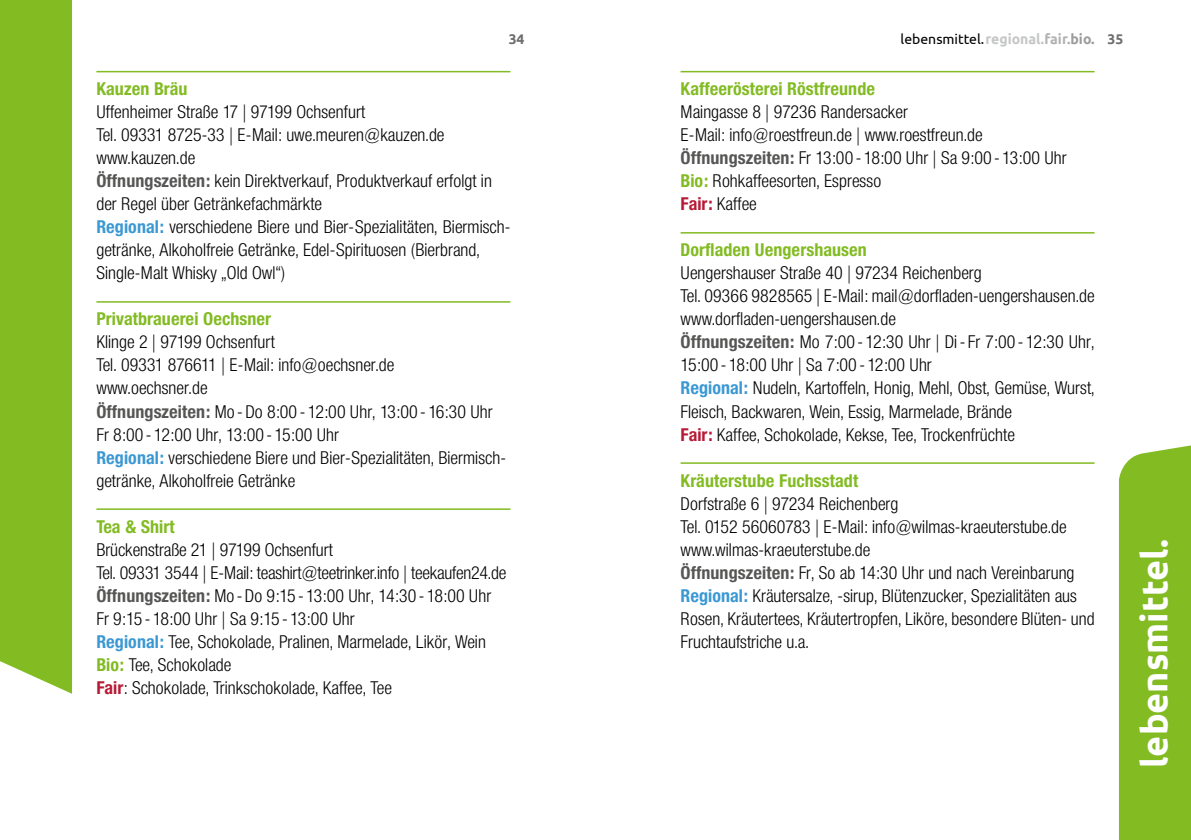
<style>
.page{position:relative;width:1191px;height:840px;background:#fff}
.page>*{position:absolute;margin:0;border:0;box-sizing:border-box;transform-origin:0 0}
.t1{font:700 36px "Ubuntu";color:#fff}
.t2{font:300 18px/23px "Neue Helvetica Condensed BQ";letter-spacing:.005em;color:#000}
.t3{font:700 18px "Neue Helvetica Condensed BQ";letter-spacing:.005em;color:#82bb22}
.t4{font:14px "Ubuntu";color:#000}
.t5{font:700 14px "Ubuntu";color:#6e6e6e}
.s1{font-weight:700;color:#c5c6c6}
.s2{font-weight:700;color:#b1b2b3}
.s3{font-weight:700;color:#9c9c9d}
.s4{font-weight:700;color:#6e6e6e}
.s5{font-weight:700;color:#565655}
.s6{font-weight:700;color:#3a98d4}
.s7{font-weight:700;color:#82bb22}
.s8{font-weight:700;color:#b61a36}
</style>
<div class="page">
<div style="left:1119px;top:445px;width:72px;height:394px;background:#82bb22"></div>
<div style="left:0;top:0;width:72px;height:693px;background:#82bb22"></div>
<hr style="left:96px;top:71px;width:414px;height:1px;background:#82bb22">
<hr style="left:96px;top:301px;width:414px;height:1px;background:#82bb22">
<hr style="left:96px;top:508px;width:414px;height:1px;background:#82bb22">
<hr style="left:680px;top:71px;width:414px;height:1px;background:#82bb22">
<hr style="left:680px;top:232px;width:414px;height:1px;background:#82bb22">
<hr style="left:680px;top:462px;width:414px;height:1px;background:#82bb22">
<p class="t5" style="left:509px;top:30px;width:17px">34</p>
<p class="t4" style="left:900px;top:30px;width:224px">lebensmittel.<span class="s1">regional.</span><span class="s2">fair.</span><span class="s3">bio.</span> <span class="s4">35</span></p>
<p class="t3" style="left:96px;top:78px;width:93px">Kauzen Bräu</p>
<p class="t2" style="left:96px;top:100px;width:415px">Uffenheimer Straße 17 | 97199 Ochsenfurt<br>Tel. 09331 8725-33 | E-Mail: uwe.meuren@kauzen.de www.kauzen.de<br><span class="s5">Öffnungszeiten:</span> kein Direktverkauf, Produktverkauf erfolgt in der Regel über Getränkefachmärkte<br><span class="s6">Regional:</span> verschiedene Biere und Bier-Spezialitäten, Biermisch&shy;getränke, Alkoholfreie Getränke, Edel-Spirituosen (Bierbrand, Single-Malt Whisky „Old Owl“)</p>
<p class="t3" style="left:96px;top:308px;width:176px">Privatbrauerei Oechsner</p>
<p class="t2" style="left:96px;top:330px;width:411px">Klinge 2 | 97199 Ochsenfurt<br>Tel. 09331 876611 | E-Mail: info@oechsner.de www.oechsner.de<br><span class="s5">Öffnungszeiten:</span> Mo - Do 8:00 - 12:00 Uhr, 13:00 - 16:30 Uhr Fr 8:00 - 12:00 Uhr, 13:00 - 15:00 Uhr<br><span class="s6">Regional:</span> verschiedene Biere und Bier-Spezialitäten, Biermisch&shy;getränke, Alkoholfreie Getränke</p>
<p class="t3" style="left:96px;top:515px;width:80px">Tea &amp; Shirt</p>
<p class="t2" style="left:96px;top:537px;width:411px">Brückenstraße 21 | 97199 Ochsenfurt<br>Tel. 09331 3544 | E-Mail: teashirt@teetrinker.info | teekaufen24.de <span class="s5">Öffnungszeiten:</span> Mo - Do 9:15 - 13:00 Uhr, 14:30 - 18:00 Uhr Fr 9:15 - 18:00 Uhr | Sa 9:15 - 13:00 Uhr<br><span class="s6">Regional:</span> Tee, Schokolade, Pralinen, Marmelade, Likör, Wein <span class="s7">Bio:</span> Tee, Schokolade<br><span class="s8">Fair</span>: Schokolade, Trinkschokolade, Kaffee, Tee</p>
<p class="t3" style="left:680px;top:78px;width:196px">Kaffeerösterei Röstfreunde</p>
<p class="t2" style="left:680px;top:100px;width:388px">Maingasse 8 | 97236 Randersacker<br>E-Mail: info@roestfreun.de | www.roestfreun.de <span class="s5">Öffnungszeiten:</span> Fr 13:00 - 18:00 Uhr | Sa 9:00 - 13:00 Uhr <span class="s7">Bio:</span> Rohkaffeesorten, Espresso<br><span class="s8">Fair:</span> Kaffee</p>
<p class="t3" style="left:680px;top:239px;width:188px">Dorfladen Uengershausen</p>
<p class="t2" style="left:680px;top:261px;width:415px">Uengershauser Straße 40 | 97234 Reichenberg<br>Tel. 09366 9828565 | E-Mail: mail@dorfladen-uengershausen.de www.dorfladen-uengershausen.de<br><span class="s5">Öffnungszeiten:</span> Mo 7:00 - 12:30 Uhr | Di- Fr 7:00 - 12:30 Uhr, 15:00 - 18:00 Uhr | Sa 7:00 - 12:00 Uhr<br><span class="s6">Regional:</span> Nudeln, Kartoffeln, Honig, Mehl, Obst, Gemüse, Wurst, Fleisch, Backwaren, Wein, Essig, Marmelade, Brände<br><span class="s8">Fair:</span> Kaffee, Schokolade, Kekse, Tee, Trockenfrüchte</p>
<p class="t3" style="left:680px;top:469px;width:179px">Kräuterstube Fuchsstadt</p>
<p class="t2" style="left:680px;top:491px;width:415px">Dorfstraße 6 | 97234 Reichenberg<br>Tel. 0152 56060783 | E-Mail: info@wilmas-kraeuterstube.de www.wilmas-kraeuterstube.de<br><span class="s5">Öffnungszeiten:</span> Fr, So ab 14:30 Uhr und nach Vereinbarung <span class="s6">Regional:</span> Kräutersalze, -sirup, Blütenzucker, Spezialitäten aus Rosen, Kräutertees, Kräutertropfen, Liköre, besondere Blüten- und Fruchtaufstriche u.a.</p>
<h1 class="t1" style="left:1132px;top:767px;width:230px;rotate:-90deg">lebensmittel.</h1>
</div>
